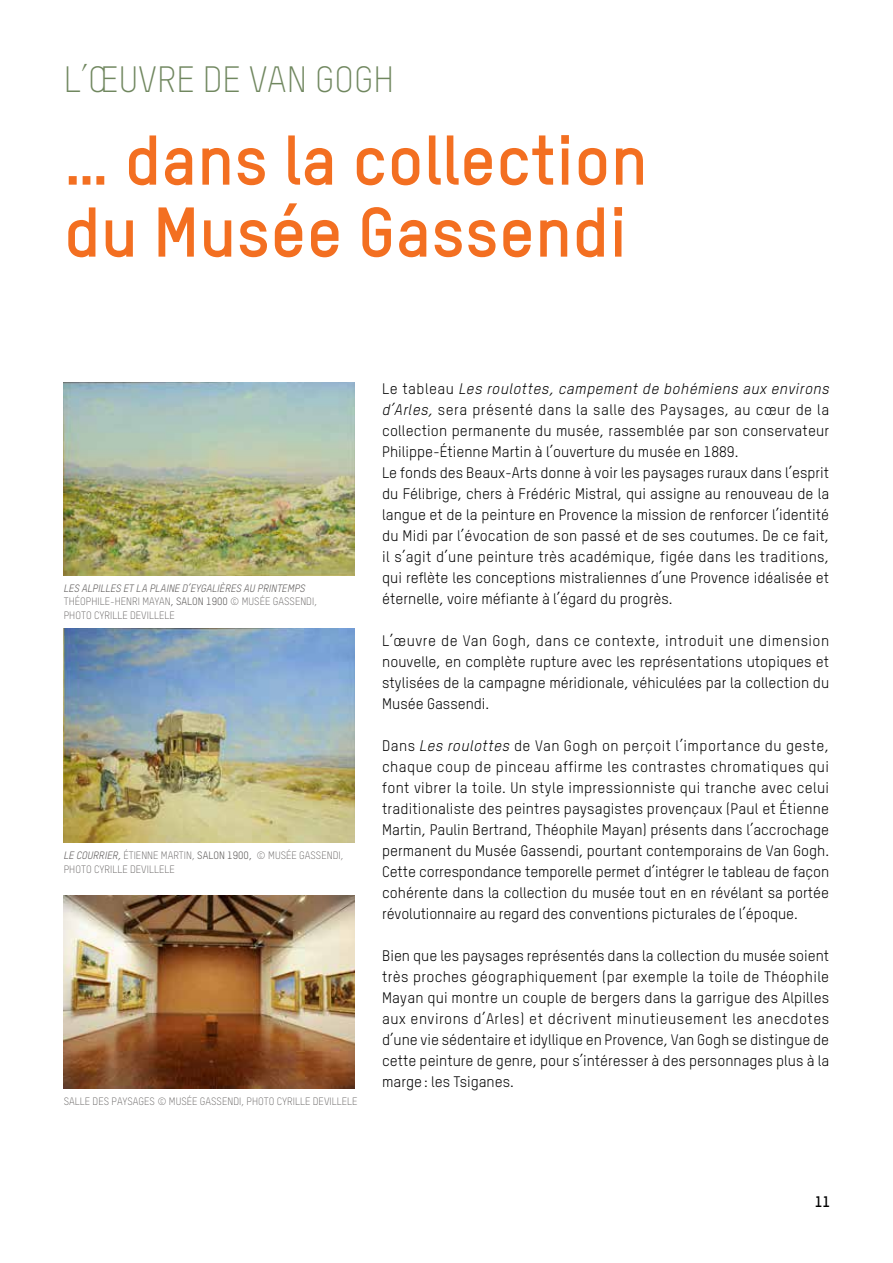
<style>
.page{position:relative;width:893px;height:1263px;background:#fff}
.page>*{position:absolute;margin:0;border:0;box-sizing:border-box;transform-origin:0 0}
.t1{font:700 69px/72px "TSTARPRO";color:#f36f21}
.t2{font:300 36px "TSTARPRO";color:#70875f}
.t3{font:15px/21px "TSTARPRO";color:#000;text-align:justify}
.t4{font:700 15px "TSTARPRO";color:#000}
.t5{font:300 10.5px/13.5px "TSTARPRO";color:#5e5b5a}
.s1{font-weight:400;font-style:italic}
.s2{font-weight:400}
.s3{font-style:italic}
</style>
<div class="page">
<img style="left:64px;top:383px;width:291px;height:192px">
<img style="left:64px;top:629px;width:291px;height:213px">
<img style="left:64px;top:895px;width:291px;height:194px">
<h2 class="t2" style="left:64px;top:58px;width:332px">L’ŒUVRE DE VAN GOGH</h2>
<h1 class="t1" style="left:64px;top:122px;width:586px">… dans la collection du Musée Gassendi</h1>
<p class="t5" style="left:64px;top:581px;width:255px"><span class="s1">Les Al pill es et la pla ine d’Eygal ières au printemps<br></span>THÉOPHILE-HENRI MAYAN<span class="s2">, Salon 1900</span> © MUSÉE GASSENDI,<br>PHOTO CYRILLE D EVILLELE</p>
<p class="t5" style="left:64px;top:849px;width:281px"><span class="s1">Le courrier,</span> ÉTIENNE MARTIN, <span class="s2">Salo n 1900,</span> © M USÉE GASSENDI,<br>PHOTO CYRILLE D EVILLELE</p>
<p class="t5" style="left:64px;top:1095px;width:295px">SALLE DES PAYSAGES © M USÉE GASSENDI, PHOTO CYRILLE D EVILLELE</p>
<p class="t3" style="left:382px;top:378px;width:449px;text-align:left">Le tableau <span class="s3">Les roulottes, campement de bohémiens aux environs d’Arles,</span> sera présenté dans la salle des Paysages, au cœur de la collection permanente du musée, rassemblée par son conservateur Philippe-Étienne Martin à l’ouverture du musée en 1889.<br>Le fonds des Beaux-Arts donne à voir les paysages ruraux dans l’esprit du Félibrige, chers à Frédéric Mistral, qui assigne au renouveau de la langue et de la peinture en Provence la mission de renforcer l’identité du M idi par l’évocation de son passé et de ses coutumes. De ce fait, il s’agit d’une peinture très académique, figée dans les traditions, qui reflète les conceptions mistraliennes d’une Provence idéalisée et éternelle, voire méfiante à l’égard du progrès.</p>
<p class="t3" style="left:382px;top:630px;width:448px">L’œuvre de Van Gogh, dans ce contexte, introduit une dimension nouvelle, en complète rupture avec les représentations utopiques et stylisées de la campagne méridionale, véhiculées par la collection du Musée Gassendi.</p>
<p class="t3" style="left:382px;top:735px;width:449px">Dans <span class="s3">Les roulottes</span> de Van Gogh on perçoit l’importance du geste, chaque coup de pinceau affirme les contrastes chromatiques qui font vibrer la toile. Un style impressionniste qui tranche avec celui traditionaliste des peintres paysagistes provençaux (Paul et Étienne Martin, Paulin Bertrand, Théophile Mayan) présents dans l’accrochage permanent du Musée Gassendi, pourtant contemporains de Van Gogh.<br>Cette correspondance temporelle permet d’intégrer le tableau de façon cohérente dans la collection du musée tout en en révélant sa portée révolutionnaire au regard des conventions picturales de l’époque.</p>
<p class="t3" style="left:382px;top:945px;width:449px">Bien que les paysages représentés dans la collection du musée soient très proches géographiquement (par exemple la toile de Théophile Mayan qui montre un couple de bergers dans la garrigue des Alpilles aux environs d’Arles) et décrivent minutieusement les anecdotes d’une vie sédentaire et idyllique en Provence, Van Gogh se distingue de cette peinture de genre, pour s’intéresser à des personnages plus à la marge: les Tsiganes.</p>
<p class="t4" style="left:815px;top:1192px;width:17px">11</p>
</div>
